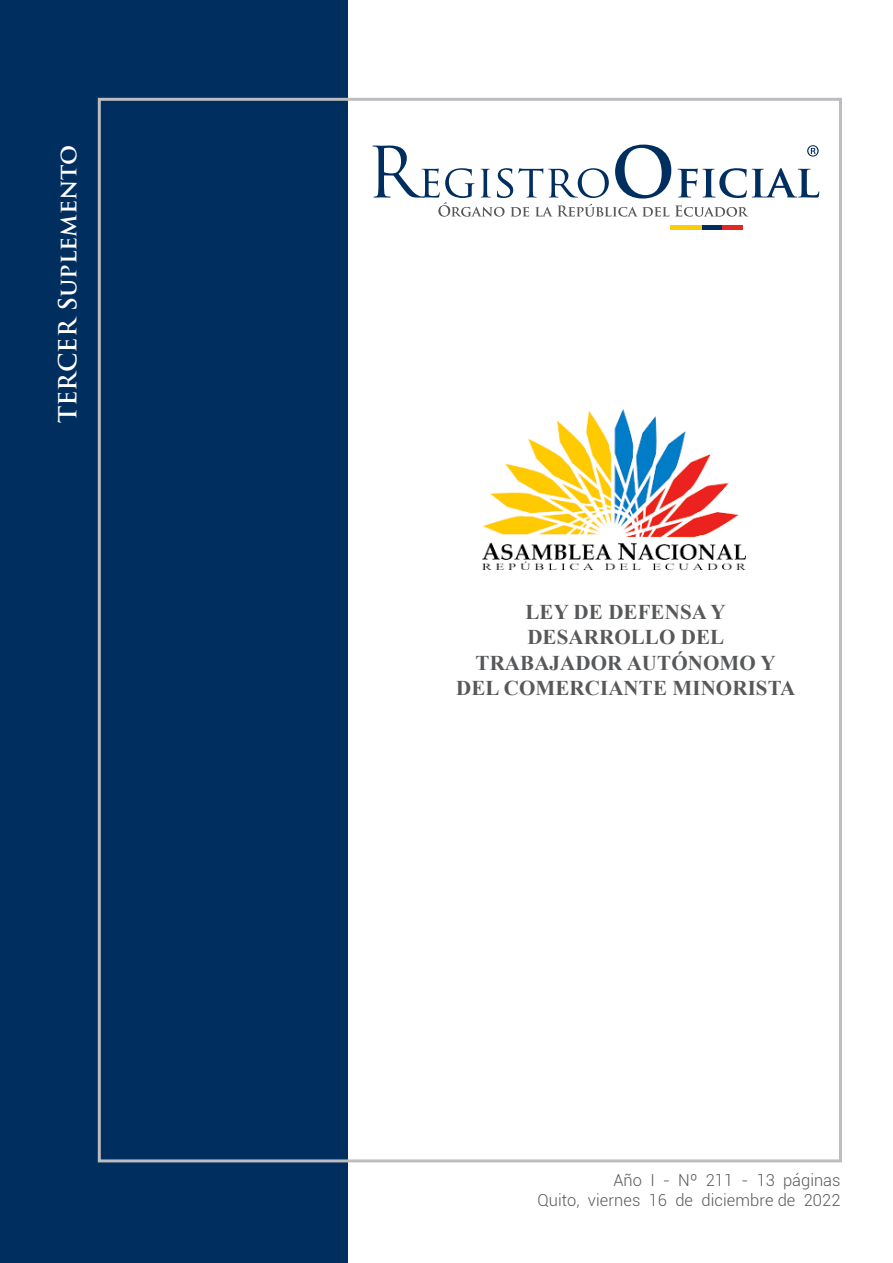
<style>
.page{position:relative;width:893px;height:1263px;background:#fff}
.page>*{position:absolute;margin:0;border:0;box-sizing:border-box;transform-origin:0 0}
.t1{font:700 24.3px "Trajan Pro";letter-spacing:.005em;color:#fff}
.Sumario_Center{font:700 21px/25.2px "Times New Roman";letter-spacing:.005em;color:#57585a;text-align:center}
.t2{font:300 16.5px "Roboto";letter-spacing:.005em;color:#57585a}
</style>
<div class="page">
<div style="left:0;top:0;width:348px;height:1263px;background:#002e5e"></div>
<div style="left:670px;top:225px;width:32px;height:5px;background:#fccd0a"></div>
<div style="left:702px;top:225px;width:21px;height:5px;background:#002e5e"></div>
<div style="left:723px;top:225px;width:20px;height:5px;background:#e42625"></div>
<svg style="left:372px;top:145px;width:447px;height:72px"></svg>
<img style="left:483px;top:409px;width:262px;height:160px">
<p class="t1" style="left:53px;top:423px;width:280px;rotate:-90deg">TERCER Suplemento</p>
<p class="Sumario_Center" style="left:456px;top:599px;width:341px">LEY DE DEFENSA Y<br>DESARROLLO DEL<br>TRABAJADOR AUTÓNOMO Y<br>DEL COMERCIANTE MINORISTA</p>
<p class="t2" style="left:613px;top:1169px;width:229px">Año I - Nº 211 - 13 páginas</p>
<p class="t2" style="left:537px;top:1189px;width:305px">Quito, viernes 16 de diciembre de 2022</p>
</div>
